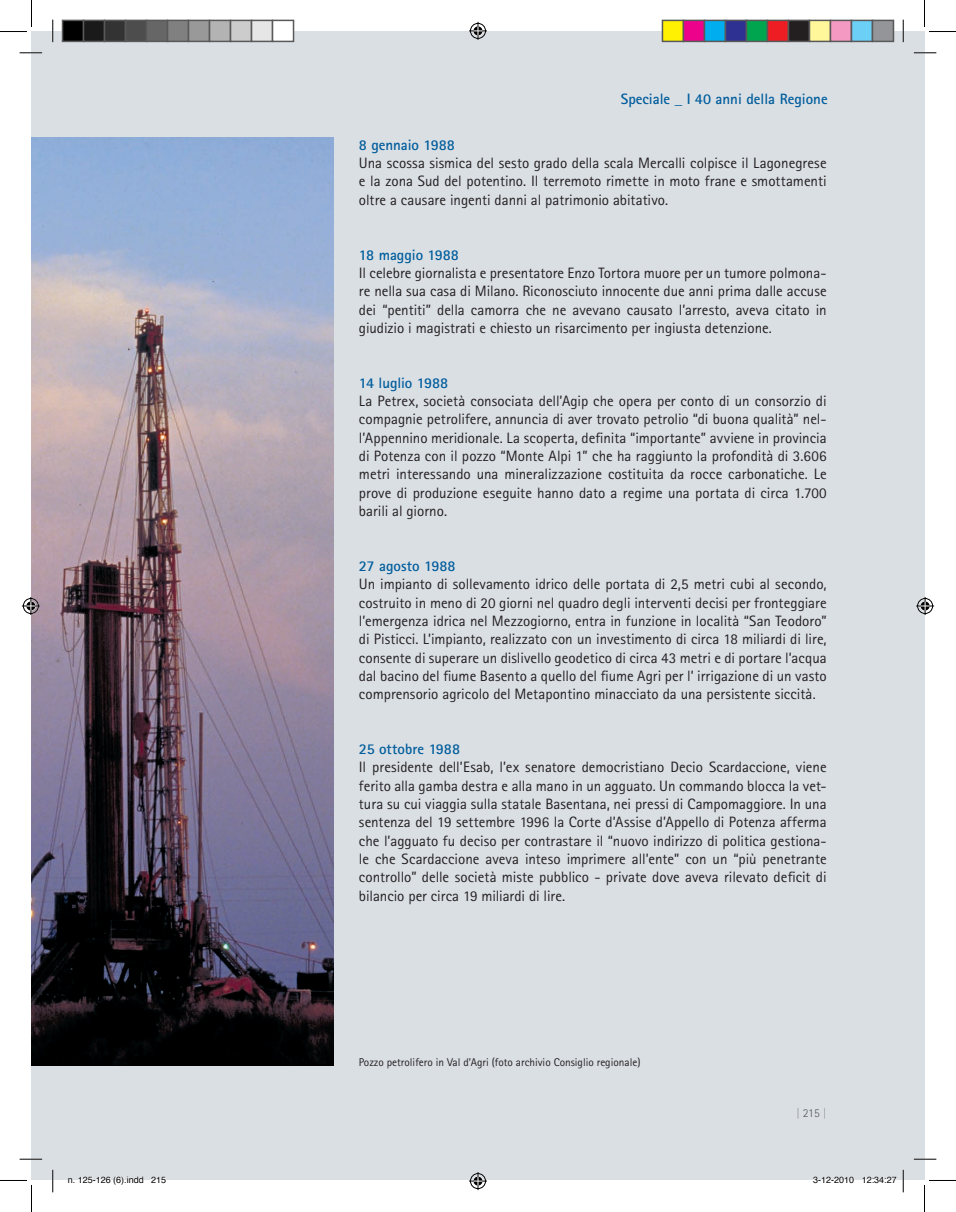
<style>
.page{position:relative;width:956px;height:1212px;background:#fff}
.page>*{position:absolute;margin:0;border:0;box-sizing:border-box;transform-origin:0 0}
.t1{font:15px/18.3px "Rotis Sans Serif";color:#231f20;text-align:justify}
.t2{font:700 15px "Rotis Sans Serif";color:#005d9c}
.t3{font:300 12px "Rotis Sans Serif";color:#57585a}
.t4{font:11.25px "Rotis Sans Serif";color:#231f20}
.t5{font:9px "Helvetica";color:#000}
.s1{color:#8a8c8f}
</style>
<div class="page">
<div style="left:32px;top:32px;width:892px;height:1148px;background:#dadfe4"></div>
<img style="left:32px;top:138px;width:301px;height:927px">
<svg style="left:20px;top:52px;width:22px;height:2px"></svg>
<svg style="left:914px;top:52px;width:22px;height:2px"></svg>
<svg style="left:20px;top:1158px;width:22px;height:1px"></svg>
<svg style="left:914px;top:1158px;width:22px;height:1px"></svg>
<svg style="left:52px;top:20px;width:2px;height:22px"></svg>
<svg style="left:52px;top:1169px;width:2px;height:22px"></svg>
<svg style="left:903px;top:20px;width:1px;height:22px"></svg>
<svg style="left:903px;top:1169px;width:1px;height:22px"></svg>
<svg style="left:0;top:0;width:32px;height:32px"></svg>
<svg style="left:0;top:1179px;width:32px;height:32px"></svg>
<svg style="left:924px;top:0;width:32px;height:32px"></svg>
<svg style="left:924px;top:1179px;width:32px;height:32px"></svg>
<svg style="left:469px;top:22px;width:18px;height:18px"></svg>
<svg style="left:469px;top:1172px;width:18px;height:17px"></svg>
<svg style="left:22px;top:597px;width:18px;height:18px"></svg>
<svg style="left:916px;top:597px;width:18px;height:18px"></svg>
<div style="left:63px;top:20px;width:21px;height:21px;background:#000"></div>
<div style="left:62px;top:20px;width:22px;height:22px;border:2px solid #595959"></div>
<div style="left:84px;top:20px;width:21px;height:21px;background:#1a1a1a"></div>
<div style="left:83px;top:20px;width:22px;height:22px;border:2px solid #595959"></div>
<div style="left:105px;top:20px;width:21px;height:21px;background:#333"></div>
<div style="left:104px;top:20px;width:22px;height:22px;border:2px solid #595959"></div>
<div style="left:126px;top:20px;width:21px;height:21px;background:#4d4d4d"></div>
<div style="left:125px;top:20px;width:22px;height:22px;border:2px solid #595959"></div>
<div style="left:147px;top:20px;width:21px;height:21px;background:#666"></div>
<div style="left:146px;top:20px;width:22px;height:22px;border:2px solid #595959"></div>
<div style="left:168px;top:20px;width:21px;height:21px;background:#808080"></div>
<div style="left:167px;top:20px;width:22px;height:22px;border:2px solid #595959"></div>
<div style="left:189px;top:20px;width:21px;height:21px;background:#999"></div>
<div style="left:188px;top:20px;width:22px;height:22px;border:2px solid #595959"></div>
<div style="left:210px;top:20px;width:21px;height:21px;background:#b3b3b3"></div>
<div style="left:209px;top:20px;width:22px;height:22px;border:2px solid #595959"></div>
<div style="left:231px;top:20px;width:21px;height:21px;background:#ccc"></div>
<div style="left:230px;top:20px;width:22px;height:22px;border:2px solid #595959"></div>
<div style="left:252px;top:20px;width:21px;height:21px;background:#e6e6e6"></div>
<div style="left:251px;top:20px;width:22px;height:22px;border:2px solid #595959"></div>
<div style="left:273px;top:20px;width:21px;height:21px;background:#fff"></div>
<div style="left:272px;top:20px;width:22px;height:22px;border:2px solid #595959"></div>
<div style="left:662px;top:20px;width:21px;height:21px;background:#fff101"></div>
<div style="left:662px;top:20px;width:22px;height:22px;border:2px solid #595959"></div>
<div style="left:683px;top:20px;width:21px;height:21px;background:#ed028c"></div>
<div style="left:683px;top:20px;width:22px;height:22px;border:2px solid #595959"></div>
<div style="left:704px;top:20px;width:21px;height:21px;background:#00aeef"></div>
<div style="left:704px;top:20px;width:22px;height:22px;border:2px solid #595959"></div>
<div style="left:725px;top:20px;width:21px;height:21px;background:#2e3092"></div>
<div style="left:725px;top:20px;width:22px;height:22px;border:2px solid #595959"></div>
<div style="left:746px;top:20px;width:21px;height:21px;background:#00a54f"></div>
<div style="left:746px;top:20px;width:22px;height:22px;border:2px solid #595959"></div>
<div style="left:767px;top:20px;width:21px;height:21px;background:#ee1d23"></div>
<div style="left:767px;top:20px;width:22px;height:22px;border:2px solid #595959"></div>
<div style="left:788px;top:20px;width:21px;height:21px;background:#231f20"></div>
<div style="left:788px;top:20px;width:22px;height:22px;border:2px solid #595959"></div>
<div style="left:809px;top:20px;width:21px;height:21px;background:#fff79a"></div>
<div style="left:809px;top:20px;width:22px;height:22px;border:2px solid #595959"></div>
<div style="left:830px;top:20px;width:21px;height:21px;background:#f499c2"></div>
<div style="left:830px;top:20px;width:22px;height:22px;border:2px solid #595959"></div>
<div style="left:851px;top:20px;width:21px;height:21px;background:#6bcff6"></div>
<div style="left:851px;top:20px;width:22px;height:22px;border:2px solid #595959"></div>
<div style="left:872px;top:20px;width:21px;height:21px;background:#939598"></div>
<div style="left:872px;top:20px;width:22px;height:22px;border:2px solid #595959"></div>
<svg style="left:68px;top:1176px;width:76px;height:4px"></svg>
<svg style="left:151px;top:1176px;width:15px;height:4px"></svg>
<svg style="left:813px;top:1176px;width:41px;height:4px"></svg>
<svg style="left:862px;top:1176px;width:35px;height:4px"></svg>
<p class="t2" style="left:621px;top:89px;width:208px">Speciale _ I 40 anni della Regione</p>
<p class="t2" style="left:359px;top:135px;width:97px">8 gennaio 1988</p>
<p class="t1" style="left:359px;top:154px;width:469px">Una scossa sismica del sesto grado della scala Mercalli colpisce il Lagonegrese e la zona Sud del potentino. Il terremoto rimette in moto frane e smottamenti oltre a causare ingenti danni al patrimonio abitativo.</p>
<p class="t2" style="left:359px;top:245px;width:102px">18 maggio 1988</p>
<p class="t1" style="left:359px;top:263px;width:469px">Il celebre giornalista e presentatore Enzo Tortora muore per un tumore polmona&shy;re nella sua casa di Milano. Riconosciuto innocente due anni prima dalle accuse dei “pentiti” della camorra che ne avevano causato l’arresto, aveva citato in giudizio i magistrati e chiesto un risarcimento per ingiusta detenzione.</p>
<p class="t2" style="left:359px;top:373px;width:91px">14 luglio 1988</p>
<p class="t1" style="left:359px;top:392px;width:469px">La Petrex, società consociata dell’Agip che opera per conto di un consorzio di compagnie petrolifere, annuncia di aver trovato petrolio “di buona qualità” nel&shy;l’Appennino meridionale. La scoperta, definita “importante” avviene in provincia di Potenza con il pozzo “Monte Alpi 1” che ha raggiunto la profondità di 3.606 metri interessando una mineralizzazione costituita da rocce carbonatiche. Le prove di produzione eseguite hanno dato a regime una portata di circa 1.700 barili al giorno.</p>
<p class="t2" style="left:359px;top:556px;width:98px">27 agosto 1988</p>
<p class="t1" style="left:359px;top:575px;width:469px">Un impianto di sollevamento idrico delle portata di 2,5 metri cubi al secondo, costruito in meno di 20 giorni nel quadro degli interventi decisi per fronteggiare l’emergenza idrica nel Mezzogiorno, entra in funzione in località “San Teodoro” di Pisticci. L’impianto, realizzato con un investimento di circa 18 miliardi di lire, consente di superare un dislivello geodetico di circa 43 metri e di portare l’acqua dal bacino del fiume Basento a quello del fiume Agri per l’ irrigazione di un vasto comprensorio agricolo del Metapontino minacciato da una persistente siccità.</p>
<p class="t2" style="left:359px;top:739px;width:103px">25 ottobre 1988</p>
<p class="t1" style="left:359px;top:758px;width:469px">Il presidente dell’Esab, l’ex senatore democristiano Decio Scardaccione, viene ferito alla gamba destra e alla mano in un agguato. Un commando blocca la vet&shy;tura su cui viaggia sulla statale Basentana, nei pressi di Campomaggiore. In una sentenza del 19 settembre 1996 la Corte d’Assise d’Appello di Potenza afferma che l’agguato fu deciso per contrastare il “nuovo indirizzo di politica gestiona&shy;le che Scardaccione aveva inteso imprimere all’ente” con un “più penetrante controllo” delle società miste pubblico - private dove aveva rilevato deficit di bilancio per circa 19 miliardi di lire.</p>
<p class="t4" style="left:359px;top:1054px;width:283px">Pozzo petrolifero in Val d’Agri (foto archivio Consiglio regionale)</p>
<p class="t3" style="left:796px;top:1105px;width:32px"><span class="s1">|</span> 215 <span class="s1">|</span></p>
<p class="t5" style="left:68px;top:1173px;width:100px">n. 125-126 (6).indd 215</p>
<p class="t5" style="left:813px;top:1173px;width:85px">3-12-2010 12:34:27</p>
</div>
